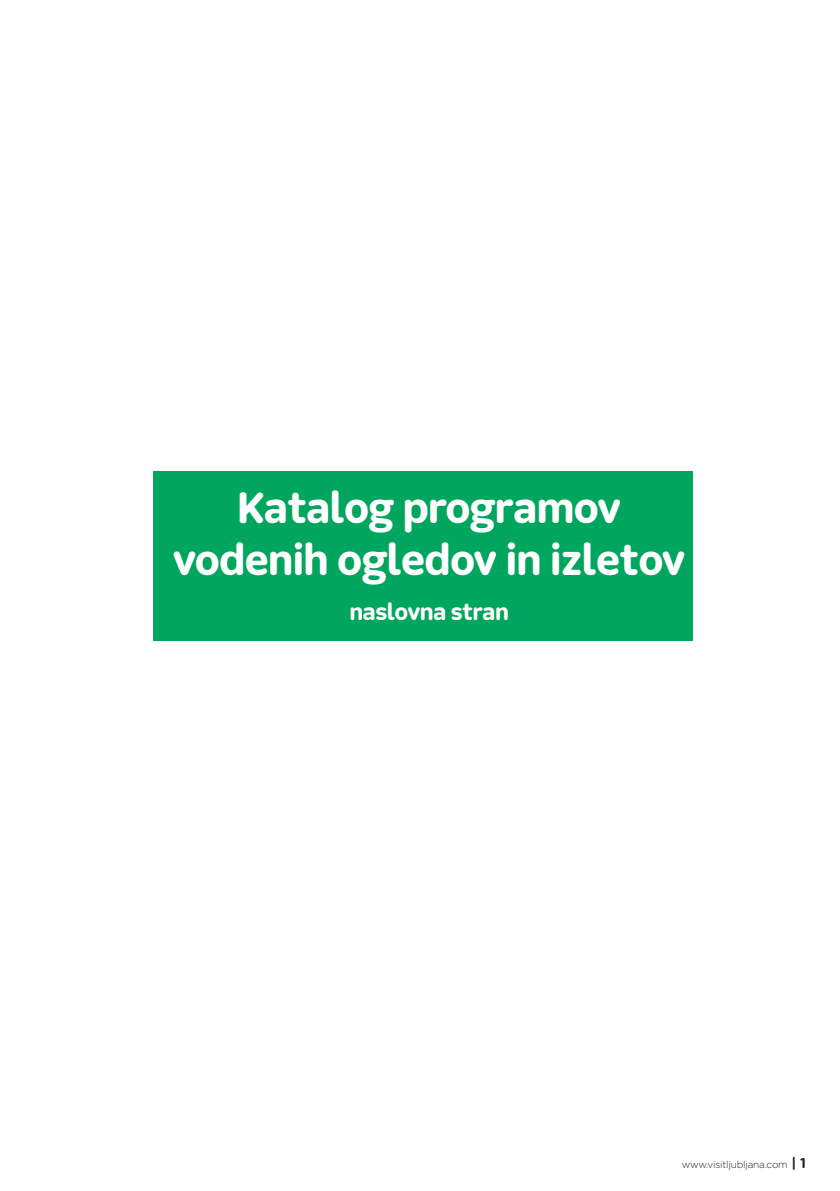
<style>
.page{position:relative;width:840px;height:1191px;background:#fff}
.page>*{position:absolute;margin:0;border:0;box-sizing:border-box;transform-origin:0 0}
.t1{font:700 43.6px/52.2px "Ljubljana";color:#fff;text-align:center}
.t2{font:700 23.6px "Ljubljana";color:#fff}
._10_Kazalo_head{font:300 10px "Gotham Rounded";letter-spacing:-.02em;color:#231f20}
.s1{font-weight:700;font-size:14px}
</style>
<div class="page">
<div style="left:153px;top:472px;width:539px;height:168px;background:#00a65d"></div>
<p class="t1" style="left:173px;top:482px;width:513px">Katalog programov vodenih ogledov in izletov</p>
<p class="t2" style="left:349px;top:596px;width:160px">naslovna stran</p>
<p class="_10_Kazalo_head" style="left:681px;top:1158px;width:125px">www.visitljubljana.com <span class="s1">| 1</span></p>
</div>
